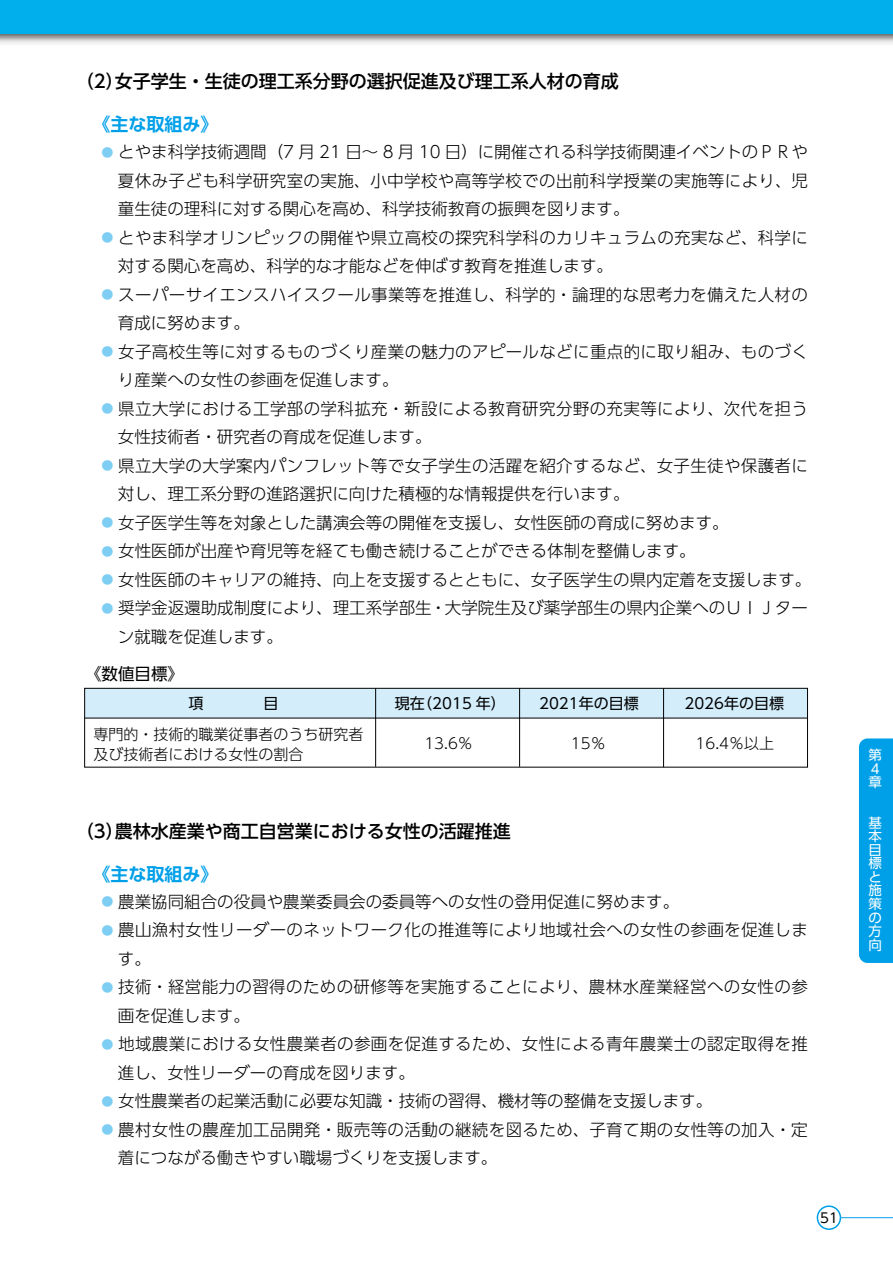
<style>
.page{position:relative;width:893px;height:1263px;background:#fff}
.page>*{position:absolute;margin:0;border:0;box-sizing:border-box;transform-origin:0 0}
.t1{font:500 18px "UD Shin Go Pro";color:#000}
.t2{font:700 18px "UD Shin Go Pro De";color:#00a0e9}
.t3{font:300 16.5px/28.5px "UD Shin Go Pro";letter-spacing:.02em;color:#000}
.t4{font:300 16.5px/28.5px "UD Shin Go Pro";color:#000;text-align:justify}
.t5{font:300 16.5px/28.5px "UD Shin Go Pro";letter-spacing:.025em;color:#000}
.t6{font:16.5px "UD Shin Go Pro";color:#000}
.t7{font:300 15px/19.5px "UD Shin Go Pro";color:#000}
.t8{font:15px "UD Shin Go Pro";color:#000}
.t9{font:13.5px/13.5px "UD Shin Go Pro";color:#fff}
.t10{font:13.5px "UD Shin Go Pro";color:#000}
.s1{font-weight:400;font-size:12px;color:#7ecef4}
</style>
<div class="page">
<div style="left:859px;top:738px;width:34px;height:225px;background:#00a0e9"></div>
<div style="left:0;top:0;width:893px;height:34px;background:#00afec"></div>
<hr style="left:829px;top:1217px;width:64px;height:1px;background:#00a0e9">
<div style="left:817px;top:1206px;width:23px;height:23px;background:#fff;border-radius:50%"></div>
<div style="left:817px;top:1205px;width:24px;height:25px;border:2px solid #00a0e9;border-radius:50%"></div>
<div style="left:85px;top:688px;width:722px;height:30px;background:#d3edfb"></div>
<div style="left:84px;top:688px;width:724px;height:79px;border:1px solid #000"></div>
<hr style="left:85px;top:718px;width:722px;height:1px;background:#000">
<hr style="left:663px;top:688px;width:1px;height:79px;background:#000">
<hr style="left:519px;top:688px;width:1px;height:79px;background:#000">
<hr style="left:375px;top:688px;width:1px;height:79px;background:#000">
<p class="t1" style="left:76px;top:67px;width:544px">（2）女子学生・生徒の理工系分野の選択促進及び理工系人材の育成</p>
<p class="t2" style="left:92px;top:110px;width:128px">《主な取組み》</p>
<p class="t4" style="left:118px;top:137px;width:692px;text-indent:-17px"><span class="s1">●</span> とやま科学技術週間（7 月 21 日～ 8 月 10 日）に開催される科学技術関連イベントのＰＲや夏休み子ども科学研究室の実施、小中学校や高等学校での出前科学授業の実施等により、児童生徒の理科に対する関心を高め、科学技術教育の振興を図ります。</p>
<p class="t3" style="left:118px;top:223px;width:691px;text-indent:-17px"><span class="s1">●</span> とやま科学オリンピックの開催や県立高校の探究科学科のカリキュラムの充実など、科学に対する関心を高め、科学的な才能などを伸ばす教育を推進します。</p>
<p class="t3" style="left:118px;top:280px;width:691px;text-indent:-17px"><span class="s1">●</span> スーパーサイエンスハイスクール事業等を推進し、科学的・論理的な思考力を備えた人材の育成に努めます。</p>
<p class="t3" style="left:118px;top:337px;width:691px;text-indent:-17px"><span class="s1">●</span> 女子高校生等に対するものづくり産業の魅力のアピールなどに重点的に取り組み、ものづくり産業への女性の参画を促進します。</p>
<p class="t3" style="left:118px;top:394px;width:691px;text-indent:-17px"><span class="s1">●</span> 県立大学における工学部の学科拡充・新設による教育研究分野の充実等により、次代を担う女性技術者・研究者の育成を促進します。</p>
<p class="t3" style="left:118px;top:451px;width:691px;text-indent:-17px"><span class="s1">●</span> 県立大学の大学案内パンフレット等で女子学生の活躍を紹介するなど、女子生徒や保護者に対し、理工系分野の進路選択に向けた積極的な情報提供を行います。</p>
<p class="t4" style="left:101px;top:508px;width:629px"><span class="s1">●</span> 女子医学生等を対象とした講演会等の開催を支援し、女性医師の育成に努めます。</p>
<p class="t4" style="left:101px;top:536px;width:596px"><span class="s1">●</span> 女性医師が出産や育児等を経ても働き続けることができる体制を整備します。</p>
<p class="t4" style="left:101px;top:565px;width:711px"><span class="s1">●</span> 女性医師のキャリアの維持、向上を支援するとともに、女子医学生の県内定着を支援します。</p>
<p class="t4" style="left:118px;top:593px;width:691px;text-indent:-17px"><span class="s1">●</span> 奨学金返還助成制度により、理工系学部生・大学院生及び薬学部生の県内企業へのＵＩＪターン就職を促進します。</p>
<p class="t6" style="left:85px;top:660px;width:100px">《数値目標》</p>
<p class="t7" style="left:93px;top:724px;width:272px">専門的・技術的職業従事者のうち研究者及び技術者における女性の割合</p>
<p class="t8" style="left:395px;top:691px;width:112px">現在（2015 年）</p>
<p class="t7" style="left:424px;top:733px;width:50px">13.6％</p>
<p class="t7" style="left:571px;top:733px;width:36px">15％</p>
<p class="t7" style="left:695px;top:733px;width:80px">16.4％以上</p>
<p class="t8" style="left:539px;top:691px;width:101px">2021年の目標</p>
<p class="t8" style="left:684px;top:691px;width:101px">2026年の目標</p>
<p class="t1" style="left:76px;top:816px;width:436px">（3）農林水産業や商工自営業における女性の活躍推進</p>
<p class="t2" style="left:92px;top:859px;width:127px">《主な取組み》</p>
<p class="t4" style="left:101px;top:887px;width:579px"><span class="s1">●</span> 農業協同組合の役員や農業委員会の委員等への女性の登用促進に努めます。</p>
<p class="t3" style="left:118px;top:915px;width:691px;text-indent:-17px"><span class="s1">●</span> 農山漁村女性リーダーのネットワーク化の推進等により地域社会への女性の参画を促進します。</p>
<p class="t3" style="left:118px;top:972px;width:691px;text-indent:-17px"><span class="s1">●</span> 技術・経営能力の習得のための研修等を実施することにより、農林水産業経営への女性の参画を促進します。</p>
<p class="t3" style="left:118px;top:1029px;width:691px;text-indent:-17px"><span class="s1">●</span> 地域農業における女性農業者の参画を促進するため、女性による青年農業士の認定取得を推進し、女性リーダーの育成を図ります。</p>
<p class="t4" style="left:101px;top:1086px;width:612px"><span class="s1">●</span> 女性農業者の起業活動に必要な知識・技術の習得、機材等の整備を支援します。</p>
<p class="t5" style="left:118px;top:1115px;width:691px;text-indent:-17px"><span class="s1">●</span> 農村女性の農産加工品開発・販売等の活動の継続を図るため、子育て期の女性等の加入・定着につながる働きやすい職場づくりを支援します。</p>
<p class="t10" style="left:820px;top:1207px;width:19px">51</p>
<p class="t9" style="left:869px;top:748px;width:15px">第<br>4章</p>
<p class="t9" style="left:869px;top:816px;width:15px;text-align:justify">基本目標と施策の方向</p>
</div>
